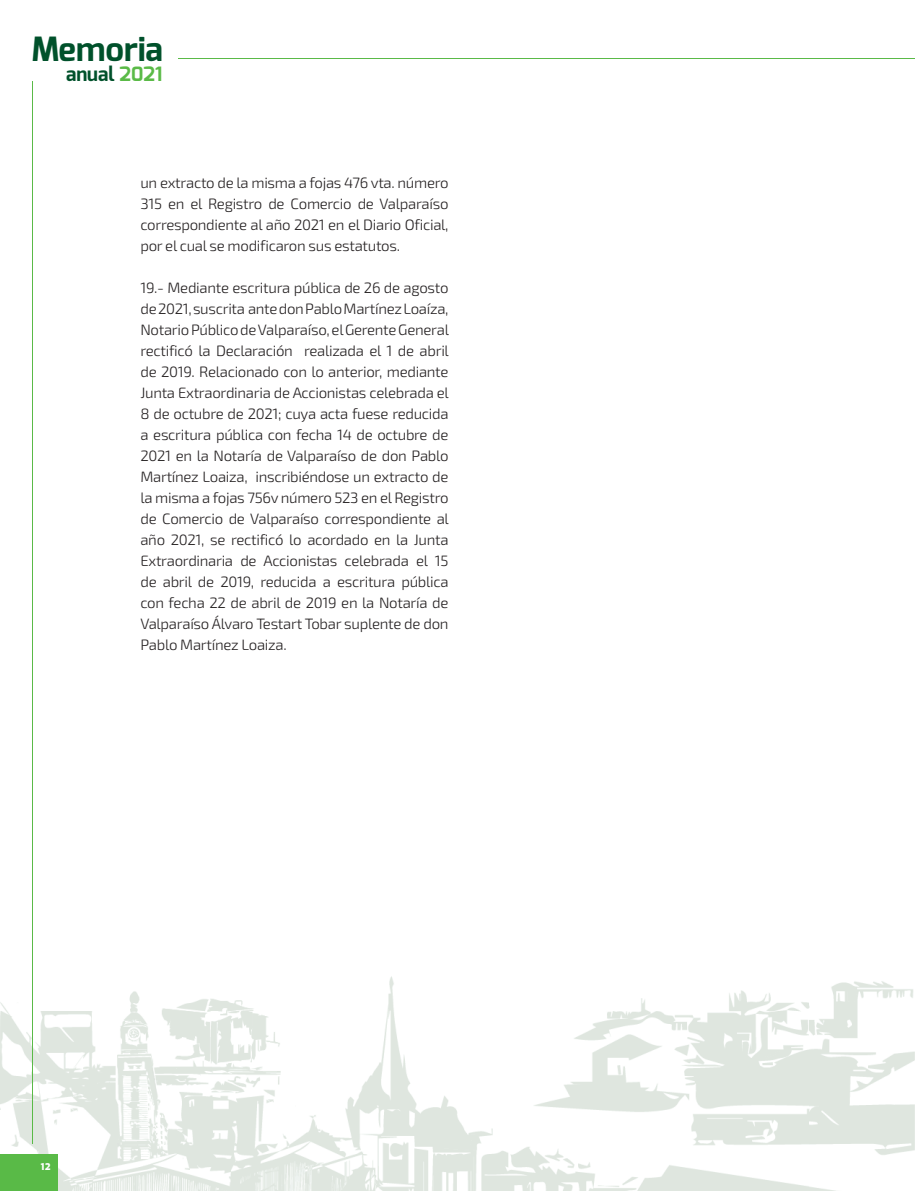
<style>
.page{position:relative;width:915px;height:1191px;background:#fff}
.page>*{position:absolute;margin:0;border:0;box-sizing:border-box;transform-origin:0 0}
.t1{font:700 33.3px "Exo";color:#00512b}
.t2{font:700 19.65px "Exo";color:#00512b}
.t3{font:300 15px/21px "Exo 2";letter-spacing:-.02em;color:#231f20;text-align:justify}
.t4{font:700 10.8px "Apex New";color:#fff}
.s1{color:#5aba47}
</style>
<div class="page">
<img style="left:806px;top:58px;width:108px;height:1133px">
<img style="left:0;top:673px;width:808px;height:518px">
<div style="left:0;top:1154px;width:58px;height:37px;background:#59ba47"></div>
<hr style="left:179px;top:59px;width:735px;height:1px;background:#5aba47">
<hr style="left:32px;top:82px;width:1px;height:1062px;background:#5aba47">
<h1 class="t1" style="left:31px;top:28px;width:133px">Memoria</h1>
<h2 class="t2" style="left:66px;top:61px;width:98px">anual <span class="s1">2021</span></h2>
<p class="t3" style="left:140px;top:172px;width:309px">un extracto de la misma a fojas 476 vta. número 315 en el Registro de Comercio de Valparaíso correspondiente al año 2021 en el Diario Oficial, por el cual se modificaron sus estatutos.</p>
<p class="t3" style="left:140px;top:277px;width:310px">19.- Mediante escritura pública de 26 de agosto de 2021, suscrita ante don Pablo Martínez Loaíza, Notario Público de Valparaíso, el Gerente General rectificó la Declaración realizada el 1 de abril de 2019. Relacionado con lo anterior, mediante Junta Extraordinaria de Accionistas celebrada el 8 de octubre de 2021; cuya acta fuese reducida a escritura pública con fecha 14 de octubre de 2021 en la Notaría de Valparaíso de don Pablo Martínez Loaiza, inscribiéndose un extracto de la misma a fojas 756v número 523 en el Registro de Comercio de Valparaíso correspondiente al año 2021, se rectificó lo acordado en la Junta Extraordinaria de Accionistas celebrada el 15 de abril de 2019, reducida a escritura pública con fecha 22 de abril de 2019 en la Notaría de Valparaíso Álvaro Testart Tobar suplente de don Pablo Martínez Loaiza.</p>
<p class="t4" style="left:41px;top:1157px;width:11px">12</p>
</div>
